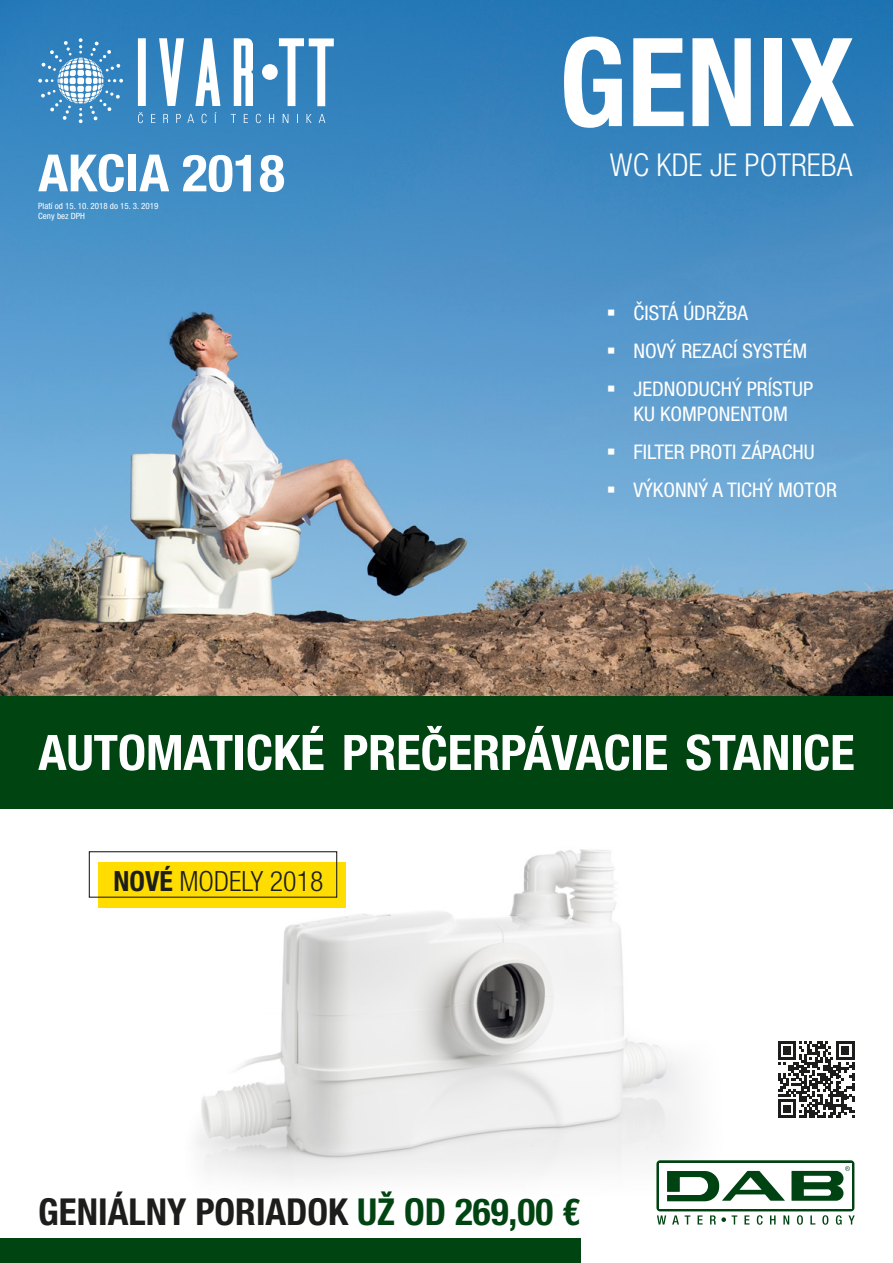
<style>
.page{position:relative;width:893px;height:1263px;background:#fff}
.page>*{position:absolute;margin:0;border:0;box-sizing:border-box;transform-origin:0 0}
.t1{font:700 condensed 123px "Helvetica Neue LT Pro";color:#fff}
.t2{font:700 condensed 51.45px "Helvetica Neue LT Pro";color:#fff;scale:1.04 1}
.t3{font:700 condensed 48.9px "Helvetica Neue LT Pro";letter-spacing:-.005em;color:#fff;scale:1.04 1}
.t4{font:700 condensed 37.2px "Helvetica Neue LT Pro";color:#1d1d1b}
.t5{font:300 condensed 31.5px "Helvetica Neue LT Pro";color:#fff}
.t6{font:300 condensed 27.9px "Helvetica Neue LT Pro";color:#1d1d1b}
.t7{font:condensed 20.1px/38px "Helvetica Neue LT Pro";color:#fff;scale:1.04 1}
.t8{font:condensed 8.7px/10.8px "Helvetica Neue LT Pro";color:#fff;scale:1.04 1}
.s1{font-weight:700}
.s2{color:#041}
</style>
<div class="page">
<img style="left:165px;top:849px;width:523px;height:331px">
<img style="left:0;top:0;width:893px;height:697px">
<svg style="left:657px;top:1215px;width:9px;height:9px"></svg>
<svg style="left:672px;top:1215px;width:7px;height:9px"></svg>
<svg style="left:685px;top:1215px;width:5px;height:9px"></svg>
<svg style="left:698px;top:1215px;width:5px;height:9px"></svg>
<svg style="left:732px;top:1215px;width:5px;height:9px"></svg>
<svg style="left:744px;top:1215px;width:5px;height:9px"></svg>
<svg style="left:757px;top:1215px;width:6px;height:10px"></svg>
<svg style="left:770px;top:1215px;width:6px;height:9px"></svg>
<svg style="left:783px;top:1215px;width:6px;height:9px"></svg>
<svg style="left:797px;top:1215px;width:6px;height:10px"></svg>
<svg style="left:810px;top:1215px;width:5px;height:9px"></svg>
<svg style="left:822px;top:1215px;width:6px;height:10px"></svg>
<svg style="left:836px;top:1215px;width:6px;height:10px"></svg>
<svg style="left:848px;top:1215px;width:7px;height:9px"></svg>
<svg style="left:656px;top:1160px;width:198px;height:51px"></svg>
<div style="left:659px;top:1163px;width:193px;height:45px;background:#fff"></div>
<svg style="left:710px;top:1215px;width:16px;height:9px"></svg>
<svg style="left:791px;top:1166px;width:59px;height:35px"></svg>
<svg style="left:667px;top:1171px;width:118px;height:30px"></svg>
<svg style="left:38px;top:38px;width:85px;height:85px;background:#589aca"></svg>
<svg style="left:138px;top:38px;width:196px;height:68px"></svg>
<svg style="left:138px;top:112px;width:187px;height:11px;background:#4a91c6"></svg>
<div style="left:0;top:697px;width:893px;height:112px;background:#041"></div>
<div style="left:0;top:1238px;width:580px;height:25px;background:#041"></div>
<div style="left:99px;top:862px;width:247px;height:45px;background:#fd0"></div>
<div style="left:89px;top:851px;width:248px;height:47px;border:1px solid #1d1d1b"></div>
<svg style="left:778px;top:1041px;width:76px;height:77px"></svg>
<svg style="left:608px;top:310px;width:6px;height:6px"></svg>
<svg style="left:608px;top:348px;width:6px;height:6px"></svg>
<svg style="left:608px;top:386px;width:6px;height:6px"></svg>
<svg style="left:608px;top:449px;width:6px;height:6px"></svg>
<svg style="left:608px;top:487px;width:6px;height:6px"></svg>
<h2 class="t2" style="left:38px;top:142px;width:239px">AKCIA 2018</h2>
<p class="t8" style="left:38px;top:200px;width:117px">Platí od 15. 10. 2018 do 15. 3. 2019<br>Ceny bez DPH</p>
<h1 class="t1" style="left:559px;top:8px;width:297px">GENIX</h1>
<h3 class="t5" style="left:610px;top:146px;width:244px">WC KDE JE POTREBA</h3>
<p class="t7" style="left:633px;top:294px;width:174px">ČISTÁ ÚDRŽBA<br>NOVÝ REZACÍ SYSTÉM<br>JEDNODUCHÝ PRÍSTUP</p>
<p class="t7" style="left:633px;top:395px;width:197px">KU KOMPONENTOM<br>FILTER PROTI ZÁPACHU<br>VÝKONNÝ A TICHÝ MOTOR</p>
<h3 class="t3" style="left:38px;top:723px;width:786px">AUTOMATICKÉ PREČERPÁVACIE STANICE</h3>
<h3 class="t6" style="left:114px;top:865px;width:211px"><span class="s1">NOVÉ</span> MODELY 2018</h3>
<h3 class="t4" style="left:38px;top:1189px;width:543px">GENIÁLNY PORIADOK <span class="s2">UŽ OD 269,00 €</span></h3>
</div>
